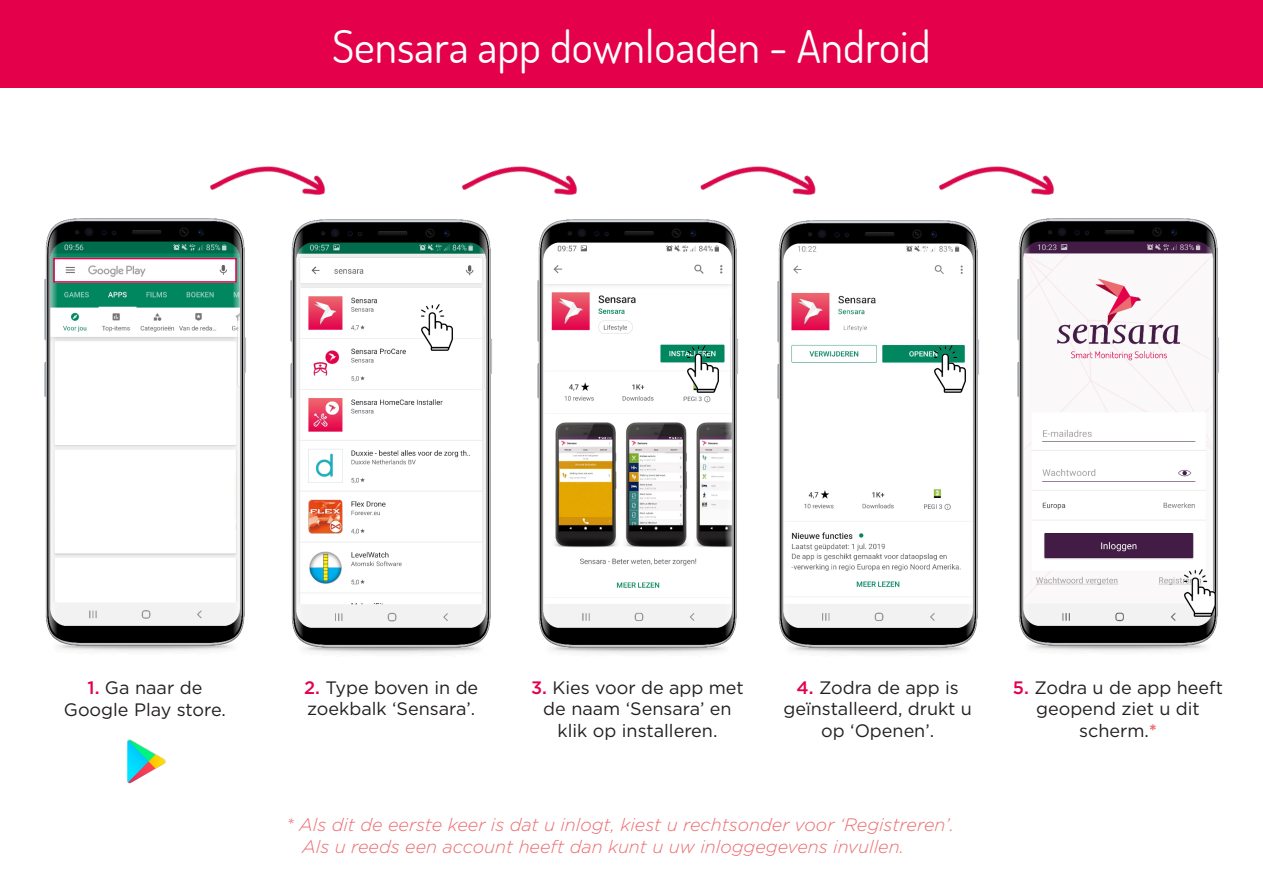
<style>
.page{position:relative;width:1263px;height:893px;background:#fff}
.page>*{position:absolute;margin:0;border:0;box-sizing:border-box;transform-origin:0 0}
.t1{font:45px "Dosis";color:#fff}
.t2{font:18px/21.6px "Gotham";color:#231f20;text-align:center}
.t3{font:italic 300 18px "Gotham";color:#ec6b70}
.s1{font-weight:500;color:#e4004b}
.s2{font-weight:700;color:#ec6b70}
</style>
<div class="page">
<img style="left:1017px;top:218px;width:202px;height:434px">
<div style="left:0;top:0;width:1263px;height:87px;background:#e4004b"></div>
<img style="left:44px;top:218px;width:202px;height:434px">
<img style="left:197px;top:166px;width:129px;height:103px">
<img style="left:461px;top:166px;width:117px;height:30px">
<img style="left:700px;top:166px;width:116px;height:30px">
<img style="left:285px;top:212px;width:207px;height:442px">
<img style="left:537px;top:219px;width:201px;height:435px">
<img style="left:777px;top:220px;width:202px;height:434px">
<img style="left:926px;top:166px;width:150px;height:103px">
<img style="left:925px;top:344px;width:49px;height:49px">
<img style="left:678px;top:344px;width:49px;height:49px">
<img style="left:412px;top:303px;width:49px;height:49px">
<div style="left:53px;top:258px;width:184px;height:25px;border:2px solid #e4004b"></div>
<img style="left:1176px;top:569px;width:43px;height:49px">
<img style="left:127px;top:739px;width:39px;height:45px">
<p class="t1" style="left:332px;top:17px;width:600px">Sensara app downloaden - Android</p>
<p class="t2" style="left:88px;top:676px;width:116px"><span class="s1">1.</span> Ga naar de</p>
<p class="t2" style="left:64px;top:698px;width:164px">Google Play store.</p>
<p class="t2" style="left:304px;top:676px;width:176px;text-align:left"><span class="s1">2.</span> Type boven in de zoekbalk ‘Sensara’.</p>
<p class="t2" style="left:531px;top:676px;width:214px"><span class="s1">3.</span> Kies voor de app met de naam ‘Sensara’ en klik op installeren.</p>
<p class="t2" style="left:797px;top:676px;width:164px"><span class="s1">4.</span> Zodra de app is</p>
<p class="t2" style="left:783px;top:698px;width:190px">geïnstalleerd, drukt u op ‘Openen’.</p>
<p class="t3" style="left:286px;top:813px;width:669px">* Als dit de eerste keer is dat u inlogt, kiest u rechtsonder voor ‘Registreren’.</p>
<p class="t3" style="left:302px;top:835px;width:603px">Als u reeds een account heeft dan kunt u uw inloggegevens invullen.</p>
<p class="t2" style="left:1013px;top:676px;width:212px"><span class="s1">5.</span> Zodra u de app heeft geopend ziet u dit scherm.<span class="s2">*</span></p>
</div>
